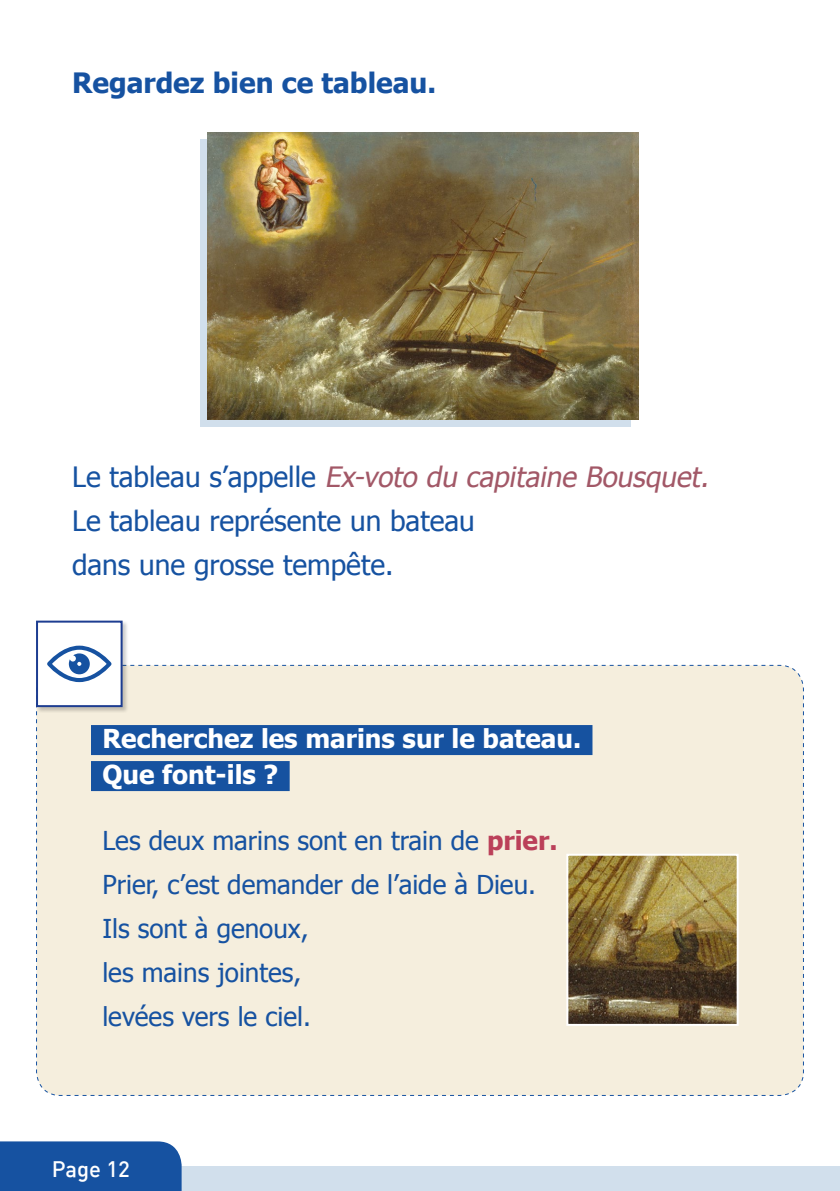
<style>
.page{position:relative;width:840px;height:1191px;background:#fff}
.page>*{position:absolute;margin:0;border:0;box-sizing:border-box;transform-origin:0 0}
.t1{font:28px/44px "Tahoma";color:#1652a1}
.t2{font:700 28px "Tahoma";color:#1652a1}
.t3{font:26px/44px "Tahoma";color:#1652a1}
.t4{font:700 26px/36px "Tahoma";color:#fff}
.t5{font:500 22px "DIN";color:#fff}
.s1{font-style:italic;color:#a25867}
.s2{font-weight:700;color:#bb4059}
</style>
<div class="page">
<div style="left:91px;top:1166px;width:748px;height:25px;background:#d1dfec"></div>
<div style="left:0;top:1141px;width:181px;height:50px;background:#1652a1"></div>
<div style="left:200px;top:140px;width:430px;height:287px;background:#d1dfec"></div>
<img style="left:207px;top:132px;width:430px;height:287px">
<div style="left:36px;top:664px;width:768px;height:432px;background:#f5eedd"></div>
<div style="left:91px;top:725px;width:501px;height:30px;background:#1652a0"></div>
<div style="left:91px;top:761px;width:198px;height:30px;background:#1652a0"></div>
<img style="left:569px;top:856px;width:166px;height:167px">
<div style="left:566px;top:853px;width:172px;height:173px;border:2px solid #fff"></div>
<div style="left:36px;top:620px;width:93px;height:93px;background:#000;opacity:.2"></div>
<div style="left:36px;top:620px;width:86px;height:87px;background:#fff;border:2px solid #1d3d91"></div>
<svg style="left:36px;top:645px;width:737px;height:41px"></svg>
<p class="t2" style="left:72px;top:64px;width:365px">Regardez bien ce tableau.</p>
<p class="t1" style="left:72px;top:453px;width:643px">L e t a b l e a u s ’a p p e l l e <span class="s1">Ex-voto du capitaine Bousquet.<br></span>Le tableau représente un bateau<br>dans une grosse tempête.</p>
<p class="t4" style="left:102px;top:718px;width:480px">Recherchez les marins sur le bateau.<br>Que font-ils ?</p>
<p class="t3" style="left:102px;top:817px;width:456px">Les deux marins sont en train de <span class="s2">prier.<br></span>Prier, c’est demander de l’aide à Dieu.<br>Ils sont à genoux,<br>les mains jointes,<br>levées vers le ciel.</p>
<p class="t5" style="left:52px;top:1155px;width:79px">Page 12</p>
</div>
